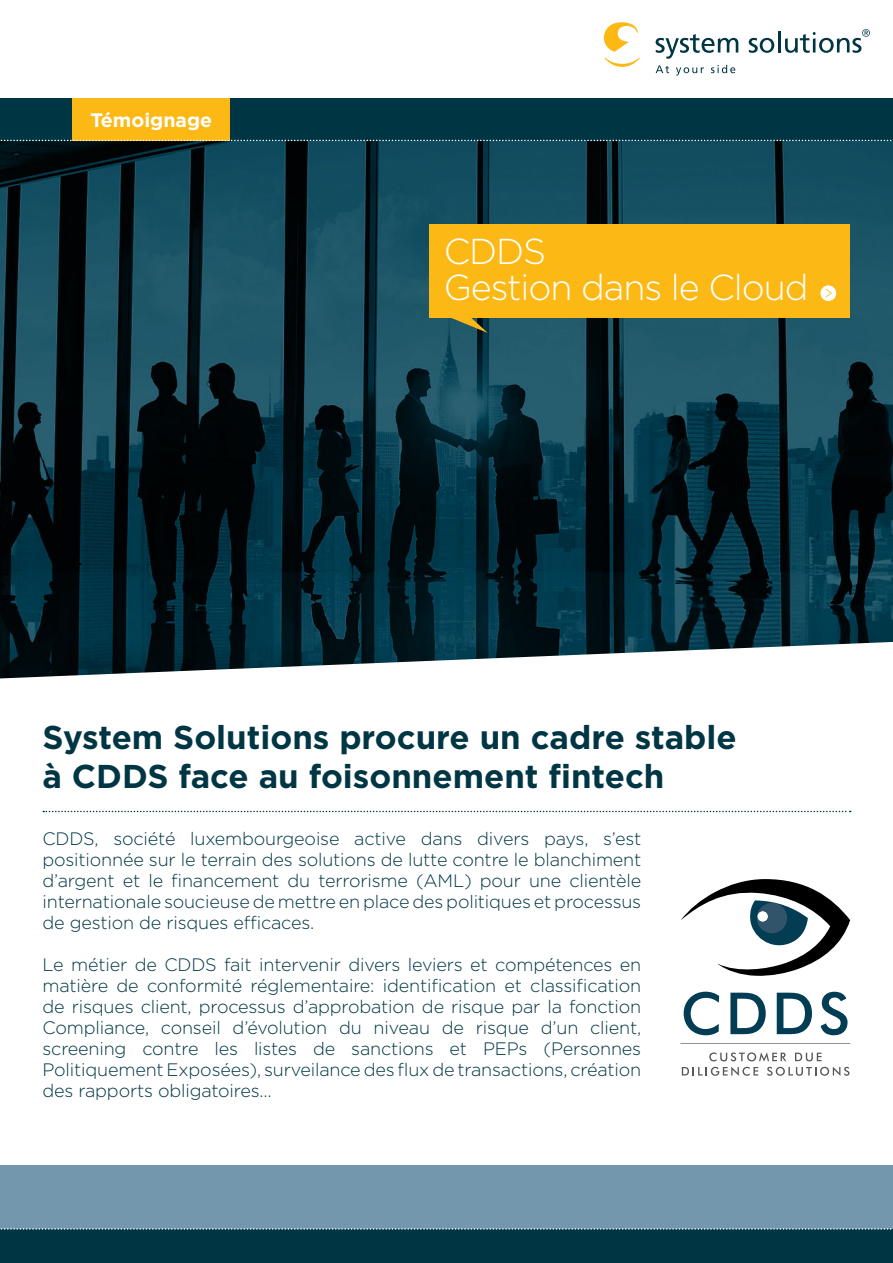
<style>
.page{position:relative;width:893px;height:1263px;background:#fff}
.page>*{position:absolute;margin:0;border:0;box-sizing:border-box;transform-origin:0 0}
.t1{font:300 36px/36px "Gotham";letter-spacing:-.03em;color:#fff}
.t2{font:700 33px/39px "Gotham";color:#003644}
.t3{font:700 19.5px "Gotham";color:#fff}
.t4{font:300 18px/21px "Gotham";letter-spacing:-.01em;color:#003644;text-align:justify}
.t5{font:300 16.8px "Gotham";color:#fcb814;scale:.75 1}
</style>
<div class="page">
<img style="left:0;top:141px;width:893px;height:537px">
<div style="left:429px;top:224px;width:421px;height:94px;background:#fcb814"></div>
<div style="left:820px;top:285px;width:16px;height:16px;background:#fff;border-radius:50%"></div>
<svg style="left:445px;top:318px;width:43px;height:15px"></svg>
<svg style="left:656px;top:65px;width:13px;height:8px"></svg>
<svg style="left:676px;top:67px;width:28px;height:9px"></svg>
<svg style="left:711px;top:65px;width:24px;height:8px"></svg>
<svg style="left:604px;top:22px;width:34px;height:30px"></svg>
<svg style="left:604px;top:58px;width:36px;height:9px"></svg>
<svg style="left:656px;top:34px;width:82px;height:25px"></svg>
<svg style="left:749px;top:38px;width:25px;height:15px"></svg>
<hr style="left:778px;top:31px;width:2px;height:22px;background:#003644">
<svg style="left:785px;top:29px;width:85px;height:24px"></svg>
<div style="left:0;top:98px;width:893px;height:42px;background:#003644"></div>
<div style="left:72px;top:98px;width:158px;height:42px;background:#fcb814"></div>
<svg style="left:0;top:140px;width:893px;height:1px"></svg>
<div style="left:0;top:1229px;width:893px;height:34px;background:#003644"></div>
<div style="left:0;top:1165px;width:893px;height:64px;background:#7397ad"></div>
<svg style="left:0;top:1228px;width:892px;height:2px"></svg>
<svg style="left:43px;top:811px;width:808px;height:1px"></svg>
<svg style="left:681px;top:879px;width:169px;height:97px"></svg>
<div style="left:758px;top:911px;width:10px;height:10px;background:#fff;border-radius:50%"></div>
<svg style="left:684px;top:992px;width:35px;height:43px"></svg>
<svg style="left:730px;top:993px;width:36px;height:41px"></svg>
<svg style="left:777px;top:993px;width:35px;height:41px"></svg>
<svg style="left:821px;top:992px;width:26px;height:43px"></svg>
<svg style="left:709px;top:1052px;width:77px;height:9px"></svg>
<svg style="left:795px;top:1053px;width:26px;height:8px"></svg>
<svg style="left:682px;top:1067px;width:76px;height:9px"></svg>
<svg style="left:767px;top:1067px;width:82px;height:9px"></svg>
<svg style="left:680px;top:1043px;width:170px;height:1px"></svg>
<p class="t3" style="left:90px;top:107px;width:123px">Témoignage</p>
<p class="t1" style="left:444px;top:233px;width:366px">CDDS<br>Gestion dans le Cloud</p>
<p class="t5" style="left:825px;top:283px;width:12px">&gt;</p>
<p class="t2" style="left:43px;top:718px;width:696px">System Solutions procure un cadre stable à CDDS face au foisonnement fintech</p>
<p class="t4" style="left:43px;top:828px;width:600px">CDDS, société luxembourgeoise active dans divers pays, s’est positionnée sur le terrain des solutions de lutte contre le blanchiment d’argent et le financement du terrorisme (AML) pour une clientèle internationale soucieuse de mettre en place des politiques et processus de gestion de risques efficaces.</p>
<p class="t4" style="left:43px;top:954px;width:600px">Le métier de CDDS fait intervenir divers leviers et compétences en matière de conformité réglementaire: identification et classification de risques client, processus d’approbation de risque par la fonction Compliance, conseil d’évolution du niveau de risque d’un client, screening contre les listes de sanctions et PEPs (Personnes Politiquement Exposées), surveilance des flux de transactions, création des rapports obligatoires…</p>
</div>
